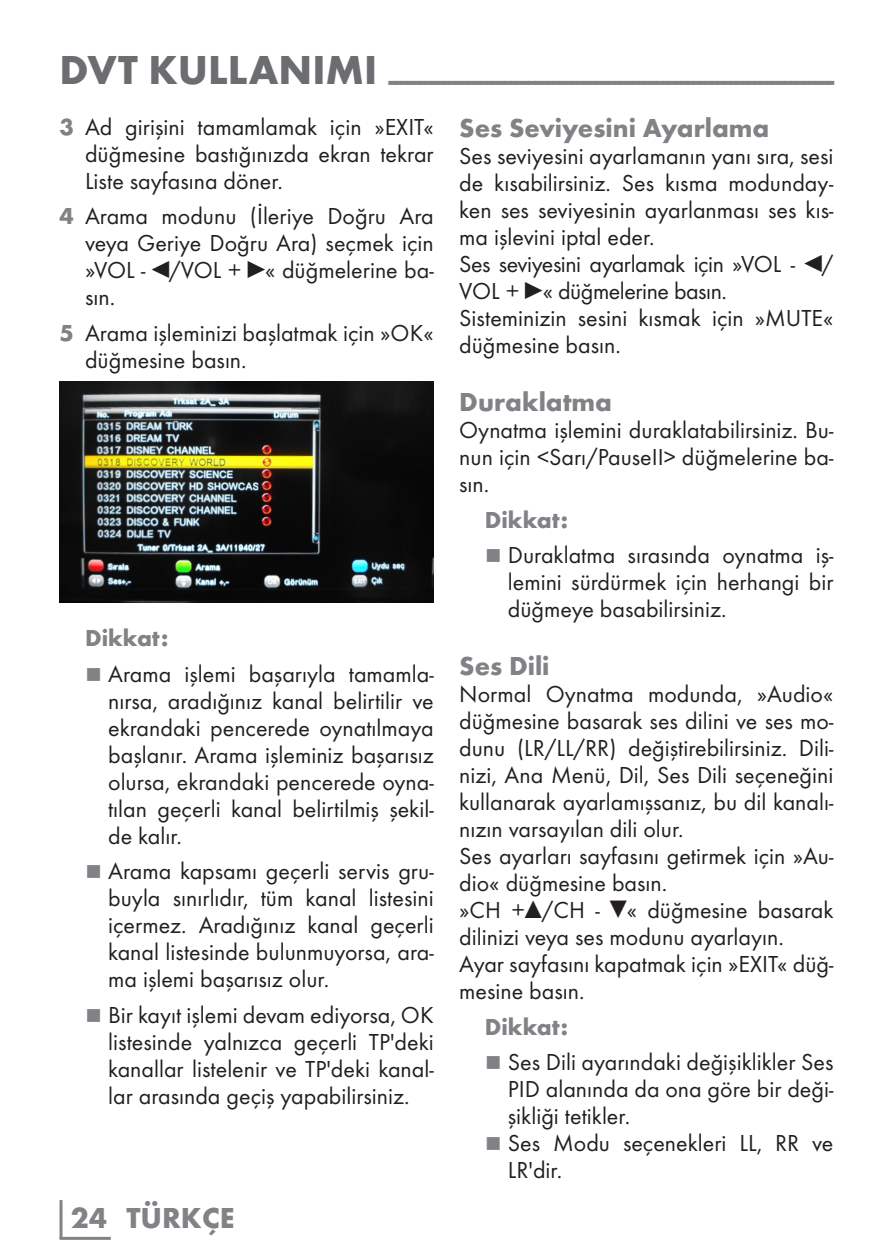
<style>
.page{position:relative;width:893px;height:1259px;background:#fff}
.page>*{position:absolute;margin:0;border:0;box-sizing:border-box;transform-origin:0 0}
.t1{font:700 30px "Futura TOT";color:#808285}
.t2{font:700 27px "Futura TOT";color:#808285}
.t3{font:24px/27px "Futura TOT Boo";color:#231f20;text-align:justify}
.t4{font:700 24px "Futura TOT";color:#808285}
.s1{font-family:"Futura TOT";font-weight:700;color:#808285}
.s2{font-family:"Grund Son Dr";font-size:33px}
.s3{font-family:"Grund Son Se";font-size:12px;color:#808285}
</style>
<div class="page">
<hr style="left:60px;top:1200px;width:3px;height:38px;background:#808285">
<hr style="left:60px;top:1236px;width:51px;height:3px;background:#808285">
<img style="left:60px;top:382px;width:374px;height:220px">
<p class="t1" style="left:60px;top:61px;width:776px"><sup>DVT</sup> <sup>KULLANIMI</sup> -------------------------------------------------------------------------</p>
<p class="t3" style="left:85px;top:113px;width:350px;text-indent:-26px"><span class="s1">3</span> Ad girişini tamamlamak için »EXIT« düğmesine bastığınızda ekran tekrar Liste sayfasına döner.</p>
<p class="t3" style="left:85px;top:202px;width:350px;text-indent:-26px"><span class="s1">4</span> Arama modunu (İleriye Doğru Ara veya Geriye Doğru Ara) seçmek için »VOL - <span class="s2">r</span>/VOL + <span class="s2">e</span>« düğmelerine ba&shy;sın.</p>
<p class="t3" style="left:85px;top:319px;width:350px;text-indent:-26px"><span class="s1">5</span> Arama işleminizi başlatmak için »OK« düğmesine basın.</p>
<p class="t4" style="left:85px;top:623px;width:85px">Dikkat:</p>
<p class="t3" style="left:108px;top:660px;width:327px;text-indent:-23px"><span class="s3">7</span> Arama işlemi başarıyla tamamla&shy;nırsa, aradığınız kanal belirtilir ve ekrandaki pencerede oynatılmaya başlanır. Arama işleminiz başarısız olursa, ekrandaki pencerede oyna&shy;tılan geçerli kanal belirtilmiş şekil&shy;de kalır.</p>
<p class="t3" style="left:108px;top:857px;width:327px;text-indent:-23px"><span class="s3">7</span> Arama kapsamı geçerli servis gru&shy;buyla sınırlıdır, tüm kanal listesini içermez. Aradığınız kanal geçerli kanal listesinde bulunmuyorsa, ara&shy;ma işlemi başarısız olur.</p>
<p class="t3" style="left:108px;top:1001px;width:327px;text-indent:-23px"><span class="s3">7</span> Bir kayıt işlemi devam ediyorsa, OK listesinde yalnızca geçerli TP'deki kanallar listelenir ve TP'deki kanal&shy;lar arasında geçiş yapabilirsiniz.</p>
<p class="t1" style="left:71px;top:1199px;width:165px">24 TÜRKÇE</p>
<p class="t2" style="left:459px;top:111px;width:311px">Ses Seviyesini Ayarlama</p>
<p class="t3" style="left:459px;top:142px;width:376px;text-align:left">Ses seviyesini ayarlamanın yanı sıra, sesi de kısabilirsiniz. Ses kısma modunday&shy;ken ses seviyesinin ayarlanması ses kıs&shy;ma işlevini iptal eder.<br>Ses seviyesini ayarlamak için »VOL - <span class="s2">r</span>/ VOL + <span class="s2">e</span>« düğmelerine basın.<br>Sisteminizin sesini kısmak için »MUTE« düğmesine basın.</p>
<p class="t2" style="left:459px;top:385px;width:154px">Duraklatma</p>
<p class="t3" style="left:459px;top:416px;width:376px">Oynatma işlemini duraklatabilirsiniz. Bu&shy;nun için &lt;Sarı/PauseII&gt; düğmelerine ba&shy;sın.</p>
<p class="t4" style="left:485px;top:505px;width:85px">Dikkat:</p>
<p class="t3" style="left:508px;top:541px;width:327px;text-indent:-23px"><span class="s3">7</span> Duraklatma sırasında oynatma iş&shy;lemini sürdürmek için herhangi bir düğmeye basabilirsiniz.</p>
<p class="t2" style="left:459px;top:649px;width:92px">Ses Dili</p>
<p class="t3" style="left:459px;top:680px;width:376px;text-align:left">Normal Oynatma modunda, »Audio« düğmesine basarak ses dilini ve ses mo&shy;dunu (LR/LL/RR) değiştirebilirsiniz. Dili&shy;nizi, Ana Menü, Dil, Ses Dili seçeneğini kullanarak ayarlamışsanız, bu dil kanalı&shy;nızın varsayılan dili olur.<br>Ses ayarları sayfasını getirmek için »Au&shy;dio« düğmesine basın.<br>»CH +<span class="s2">w</span>/CH - <span class="s2">q</span>« düğmesine basarak dilinizi veya ses modunu ayarlayın.<br>Ayar sayfasını kapatmak için »EXIT« düğ&shy;mesine basın.</p>
<p class="t4" style="left:485px;top:1011px;width:85px">Dikkat:</p>
<p class="t3" style="left:485px;top:1048px;width:350px"><span class="s3">7</span> Ses Dili ayarındaki değişiklikler Ses</p>
<p class="t3" style="left:508px;top:1075px;width:327px">PID alanında da ona göre bir deği-</p>
<p class="t3" style="left:508px;top:1102px;width:124px">şikliği tetikler.</p>
<p class="t3" style="left:485px;top:1129px;width:350px"><span class="s3">7</span> Ses Modu seçenekleri LL, RR ve</p>
<p class="t3" style="left:508px;top:1156px;width:56px">LR'dir.</p>
</div>
